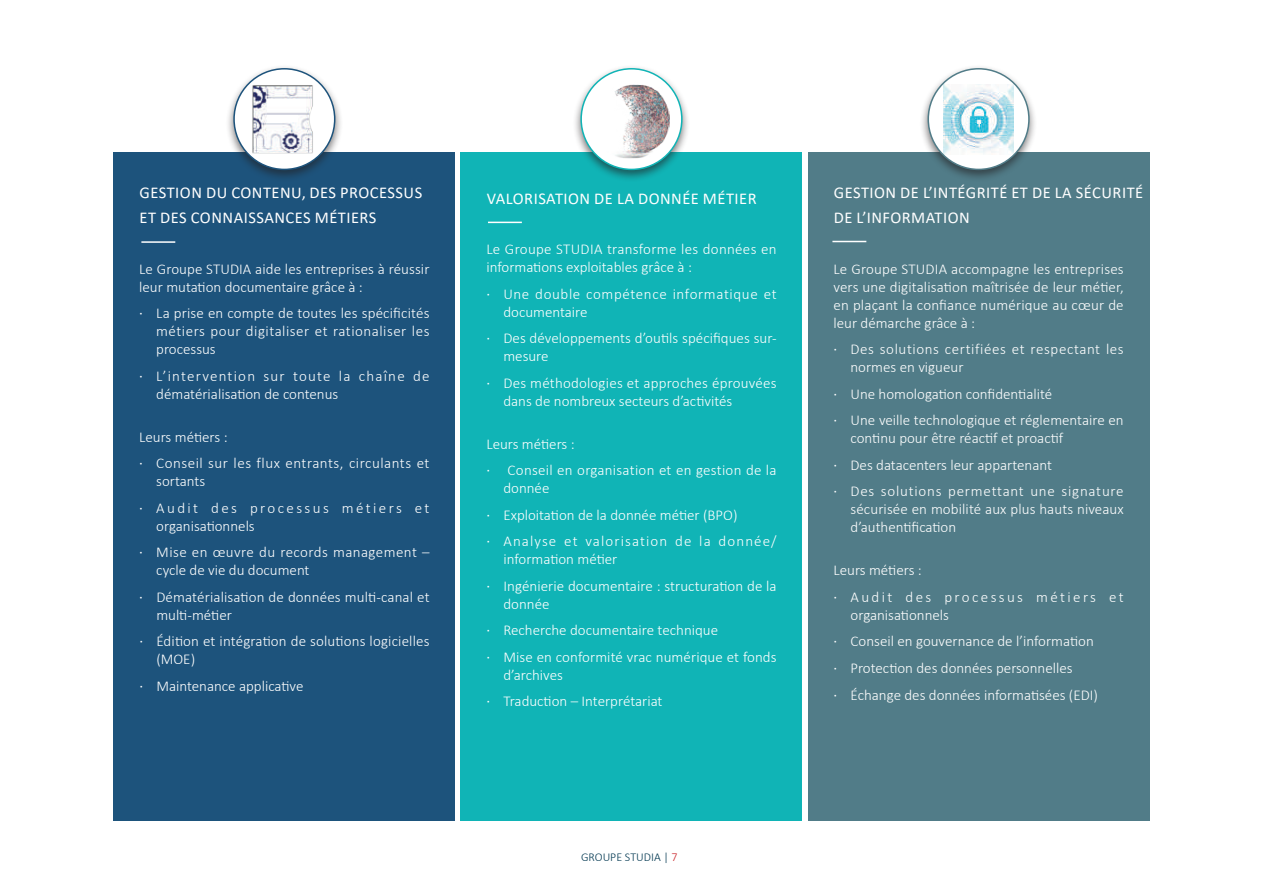
<style>
.page{position:relative;width:1263px;height:893px;background:#fff}
.page>*{position:absolute;margin:0;border:0;box-sizing:border-box;transform-origin:0 0}
.t1{font:16.5px/25.2px "Calibri";letter-spacing:.03em;color:#fff}
.t2{font:300 15px/26.5px "Calibri";color:#fff}
.t3{font:300 15px/18px "Calibri";letter-spacing:.04em;color:#fff}
.t4{font:300 15px/26.5px "Calibri";letter-spacing:.02em;color:#fff}
.t5{font:300 15px/26.5px "Calibri";letter-spacing:.16em;color:#fff}
.t6{font:300 15px/18px "Calibri";letter-spacing:.07em;color:#fff}
.t7{font:300 15px/26.5px "Calibri";letter-spacing:.035em;color:#fff}
.t8{font:300 12px "Calibri";color:#013750}
.s1{font-weight:400}
.s2{color:#c92026}
</style>
<div class="page">
<div style="left:114px;top:152px;width:341px;height:669px;background:#1d537c"></div>
<hr style="left:141px;top:241px;width:34px;height:2px;background:#fff">
<div style="left:461px;top:152px;width:341px;height:669px;background:#10b4b6"></div>
<hr style="left:488px;top:222px;width:34px;height:1px;background:#fff">
<div style="left:808px;top:152px;width:341px;height:669px;background:#517c88"></div>
<hr style="left:832px;top:241px;width:34px;height:1px;background:#fff">
<div style="left:225px;top:64px;width:118px;height:118px;background:#231f20;opacity:.61"></div>
<div style="left:234px;top:69px;width:101px;height:100px;background:#fff;border-radius:50%"></div>
<img style="left:252px;top:85px;width:61px;height:69px">
<div style="left:233px;top:68px;width:102px;height:102px;border:2px solid #1d537c;border-radius:50%"></div>
<div style="left:572px;top:64px;width:118px;height:118px;background:#231f20;opacity:.61"></div>
<div style="left:581px;top:69px;width:101px;height:100px;background:#fff;border-radius:50%"></div>
<img style="left:591px;top:80px;width:79px;height:78px">
<div style="left:580px;top:68px;width:102px;height:102px;border:2px solid #10b4b6;border-radius:50%"></div>
<div style="left:919px;top:64px;width:119px;height:118px;background:#231f20;opacity:.61"></div>
<div style="left:928px;top:69px;width:101px;height:100px;background:#fff;border-radius:50%"></div>
<img style="left:944px;top:84px;width:69px;height:70px">
<div style="left:927px;top:68px;width:103px;height:102px;border:2px solid #517c88;border-radius:50%"></div>
<p class="t1" style="left:140px;top:180px;width:284px">GESTION DU CONTENU, DES PROCESSUS<br>ET DES CONNAISSANCES MÉTIERS</p>
<p class="t2" style="left:139px;top:260px;width:292px;line-height:18px">Le Groupe STUDIA aide les entreprises à réussir leur mutation documentaire grâce à :</p>
<p class="t2" style="left:156px;top:304px;width:275px;line-height:18px;text-align:justify;text-indent:-17px"><span class="s1">·</span> La prise en compte de toutes les spécificités métiers pour digitaliser et rationaliser les processus</p>
<p class="t6" style="left:156px;top:367px;width:275px;text-indent:-17px"><span class="s1">·</span> L’intervention sur toute la chaîne de dématérialisation de contenus</p>
<p class="t7" style="left:139px;top:424px;width:292px">Leurs métiers :<br><span class="s1">·</span> Conseil sur les flux entrants, circulants et</p>
<p class="t5" style="left:139px;top:468px;width:292px;text-indent:17px">sortants<br><span class="s1">·</span> Audit des processus métiers et</p>
<p class="t4" style="left:139px;top:513px;width:292px;text-indent:17px">organisationnels<br><span class="s1">·</span> Mise en œuvre du records management –</p>
<p class="t2" style="left:139px;top:557px;width:292px;text-indent:17px">cycle de vie du document<br><span class="s1">·</span> Dématérialisation de données multi-canal et</p>
<p class="t2" style="left:139px;top:602px;width:292px;text-indent:17px">multi-métier<br><span class="s1">·</span> Édition et intégration de solutions logicielles</p>
<p class="t2" style="left:139px;top:646px;width:166px;text-indent:17px">(MOE)<br><span class="s1">·</span> Maintenance applicative</p>
<p class="t1" style="left:487px;top:185px;width:272px">VALORISATION DE LA DONNÉE MÉTIER</p>
<p class="t2" style="left:486px;top:240px;width:292px;line-height:18px">Le Groupe STUDIA transforme les données en informations exploitables grâce à :</p>
<p class="t3" style="left:503px;top:284px;width:275px;text-indent:-17px"><span class="s1">·</span> Une double compétence informatique et documentaire</p>
<p class="t2" style="left:503px;top:329px;width:275px;line-height:18px;text-indent:-17px"><span class="s1">·</span> Des développements d’outils spécifiques sur&shy;mesure</p>
<p class="t2" style="left:503px;top:373px;width:275px;line-height:18px;text-indent:-17px"><span class="s1">·</span> Des méthodologies et approches éprouvées dans de nombreux secteurs d’activités</p>
<p class="t4" style="left:486px;top:430px;width:292px">Leurs métiers :<br><span class="s1">·</span> Conseil en organisation et en gestion de la</p>
<p class="t2" style="left:486px;top:475px;width:292px;text-indent:17px">donnée<br><span class="s1">·</span> Exploitation de la donnée métier (BPO)<br><span class="s1">·</span> Analyse et valorisation de la donnée/</p>
<p class="t2" style="left:486px;top:546px;width:292px;text-indent:17px">information métier<br><span class="s1">·</span> Ingénierie documentaire : structuration de la</p>
<p class="t2" style="left:486px;top:590px;width:292px;text-indent:17px">donnée<br><span class="s1">·</span> Recherche documentaire technique<br><span class="s1">·</span> Mise en conformité vrac numérique et fonds</p>
<p class="t2" style="left:486px;top:661px;width:177px;text-indent:17px">d’archives<br><span class="s1">·</span> Traduction – Interprétariat</p>
<p class="t1" style="left:834px;top:180px;width:311px">GESTION DE L’INTÉGRITÉ ET DE LA SÉCURITÉ<br>DE L’INFORMATION</p>
<p class="t2" style="left:833px;top:260px;width:292px;line-height:18px;text-align:justify">Le Groupe STUDIA accompagne les entreprises vers une digitalisation maîtrisée de leur métier, en plaçant la confiance numérique au cœur de leur démarche grâce à :</p>
<p class="t3" style="left:850px;top:340px;width:275px;text-indent:-17px"><span class="s1">·</span> Des solutions certifiées et respectant les normes en vigueur</p>
<p class="t2" style="left:833px;top:381px;width:292px"><span class="s1">·</span> Une homologation confidentialité<br><span class="s1">·</span> Une veille technologique et réglementaire en</p>
<p class="t2" style="left:833px;top:425px;width:292px;text-indent:17px">continu pour être réactif et proactif<br><span class="s1">·</span> Des datacenters leur appartenant<br><span class="s1">·</span> Des solutions permettant une signature</p>
<p class="t2" style="left:850px;top:500px;width:275px;line-height:18px">sécurisée en mobilité aux plus hauts niveaux d’authentification</p>
<p class="t5" style="left:833px;top:557px;width:292px">Leurs métiers :<br><span class="s1">·</span> Audit des processus métiers et</p>
<p class="t2" style="left:833px;top:602px;width:266px;text-indent:17px">organisationnels<br><span class="s1">·</span> Conseil en gouvernance de l’information <span class="s1">·</span> Protection des données personnelles<br><span class="s1">·</span> Échange des données informatisées (EDI)</p>
<p class="t8" style="left:581px;top:849px;width:98px">GROUPE STUDIA | <span class="s2">7</span></p>
</div>
